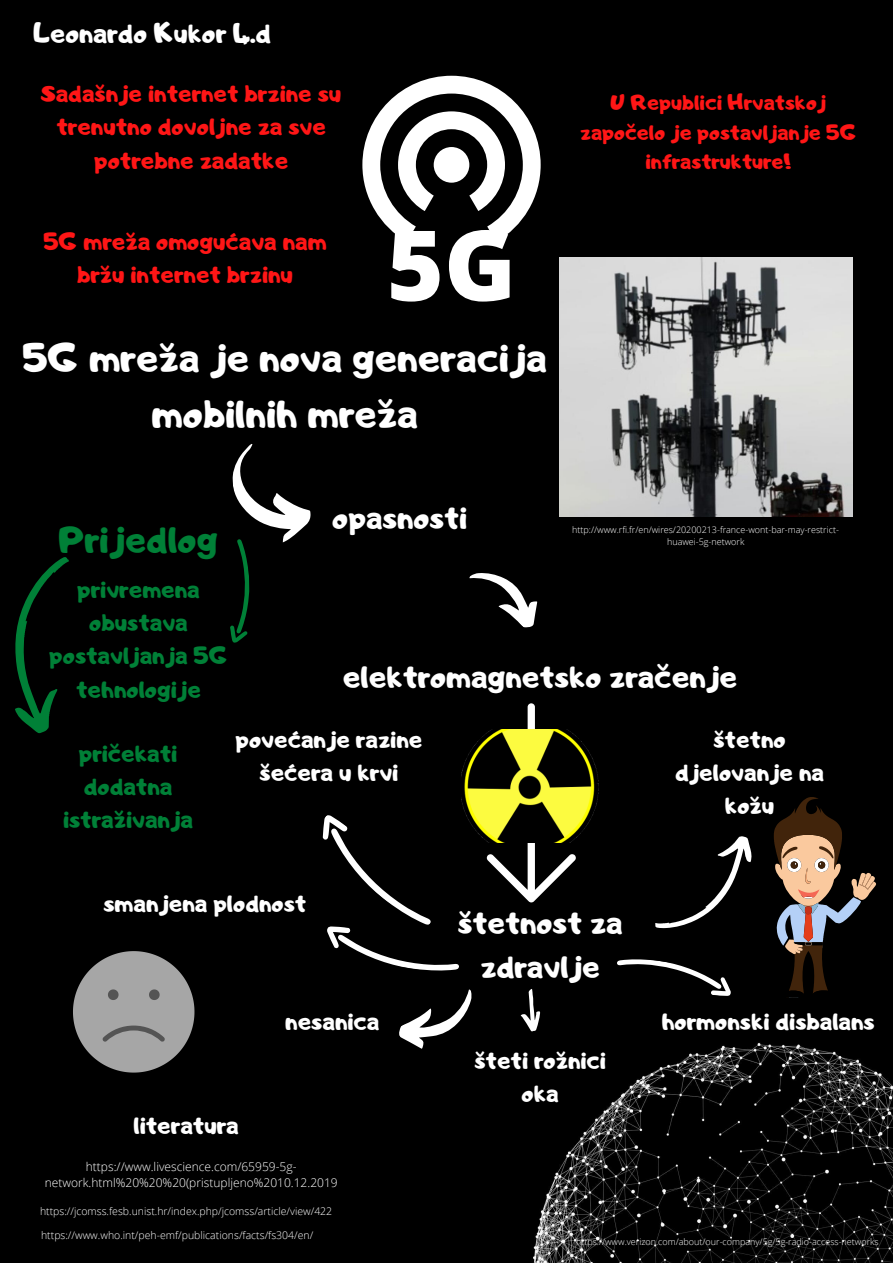
<style>
.page{position:relative;width:893px;height:1263px;background:#000}
.page>*{position:absolute;margin:0;border:0;box-sizing:border-box;transform-origin:0 0}
.t1{font:800 97.57px "Open Sans";color:#fff}
.t2{font:39.83px/55.6px "Adigiana Toybox";color:#fff;text-align:center}
.t3{font:37.5px "Adigiana Toybox";color:#008037}
.t4{font:31.5px/43.9px "Adigiana Toybox";color:#fff;text-align:center}
.t5{font:27px "Adigiana Toybox";color:#fff}
.t6{font:24px/33.2px "Adigiana Toybox";color:#fff;text-align:center}
.t7{font:24px/33.2px "Adigiana Toybox";color:#ff1616;text-align:center}
.t8{font:24px/33.2px "Adigiana Toybox";color:#008037;text-align:center}
.t9{font:21.3px/29.5px "Adigiana Toybox";color:#ff1616;text-align:center}
.t10{font:300 12px/16.4px "Open Sans";color:#fff;text-align:center}
.t11{font:300 10.5px "Open Sans";color:#fff}
.t12{font:300 9px/12.4px "Open Sans";color:#fff;text-align:center}
</style>
<div class="page">
<svg style="left:362px;top:76px;width:178px;height:166px"></svg>
<svg style="left:469px;top:573px;width:69px;height:55px"></svg>
<svg style="left:487px;top:703px;width:89px;height:200px"></svg>
<img style="left:462px;top:729px;width:137px;height:113px">
<svg style="left:655px;top:836px;width:97px;height:93px"></svg>
<img style="left:531px;top:1031px;width:362px;height:232px">
<svg style="left:520px;top:989px;width:20px;height:42px"></svg>
<img style="left:559px;top:257px;width:293px;height:260px">
<svg style="left:399px;top:989px;width:73px;height:60px"></svg>
<svg style="left:322px;top:815px;width:137px;height:156px"></svg>
<svg style="left:617px;top:959px;width:114px;height:37px"></svg>
<svg style="left:73px;top:951px;width:121px;height:121px"></svg>
<svg style="left:15px;top:557px;width:54px;height:177px"></svg>
<svg style="left:230px;top:444px;width:81px;height:199px"></svg>
<svg style="left:774px;top:797px;width:102px;height:201px"></svg>
<h3 class="t5" style="left:33px;top:16px;width:239px">Leonardo Kukor 4.d</h3>
<h3 class="t7" style="left:41px;top:76px;width:302px">Sadašnje internet brzine su trenutno dovoljne za sve potrebne zadatke</h3>
<h3 class="t7" style="left:43px;top:224px;width:285px">5G mreža omogućava nam bržu internet brzinu</h3>
<h1 class="t1" style="left:387px;top:196px;width:131px">5G</h1>
<h2 class="t2" style="left:23px;top:329px;width:526px">5G mreža je nova generacija mobilnih mreža</h2>
<h3 class="t9" style="left:580px;top:87px;width:278px">U Republici Hrvatskoj započelo je postavljanje 5G infrastrukture!</h3>
<h3 class="t3" style="left:59px;top:515px;width:160px">Prijedlog</h3>
<h3 class="t4" style="left:332px;top:494px;width:136px">opasnosti</h3>
<p class="t12" style="left:572px;top:523px;width:268px">http://www.rfi.fr/en/wires/20200213-france-wont-bar-may-restrict&shy;huawei-5g-network</p>
<h3 class="t8" style="left:49px;top:572px;width:180px">privremena obustava postavljanja 5G tehnologije</h3>
<h3 class="t4" style="left:343px;top:654px;width:396px">elektromagnetsko zračenje</h3>
<h3 class="t8" style="left:63px;top:736px;width:131px">pričekati dodatna istraživanja</h3>
<h3 class="t6" style="left:235px;top:722px;width:188px">povećanje razine šećera u krvi</h3>
<h3 class="t6" style="left:675px;top:722px;width:150px">štetno djelovanje na kožu</h3>
<h3 class="t6" style="left:103px;top:886px;width:204px">smanjena plodnost</h3>
<h3 class="t4" style="left:458px;top:900px;width:166px">štetnost za zdravlje</h3>
<h3 class="t6" style="left:285px;top:1004px;width:96px">nesanica</h3>
<h3 class="t6" style="left:661px;top:1004px;width:214px">hormonski disbalans</h3>
<h3 class="t6" style="left:134px;top:1108px;width:107px">literatura</h3>
<h3 class="t10" style="left:45px;top:1158px;width:294px">https://www.livescience.com/65959-5g&shy;network.html%20%20%20(pristupljeno%2010.12.2019</h3>
<p class="t11" style="left:40px;top:1203px;width:294px">https://jcomss.fesb.unist.hr/index.php/jcomss/article/view/422</p>
<p class="t11" style="left:41px;top:1228px;width:274px">https://www.who.int/peh-emf/publications/facts/fs304/en/</p>
<h3 class="t6" style="left:474px;top:1043px;width:133px">šteti rožnici oka</h3>
<p class="t12" style="left:576px;top:1235px;width:304px">https://www.verizon.com/about/our-company/5g/5g-radio-access-networks</p>
</div>
